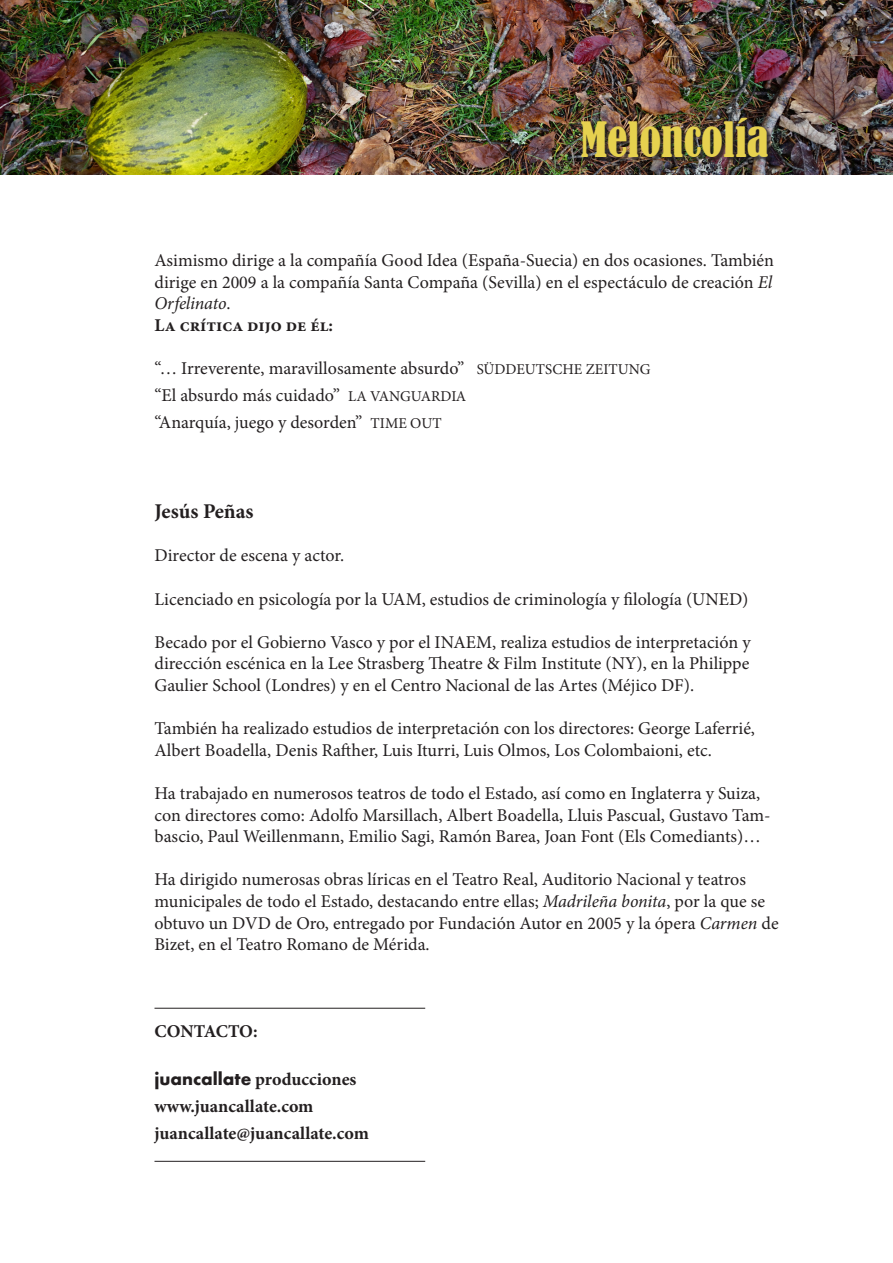
<style>
.page{position:relative;width:893px;height:1263px;background:#fff}
.page>*{position:absolute;margin:0;border:0;box-sizing:border-box;transform-origin:0 0}
.t1{font:condensed 45.75px "Bernard";color:#e6d14f}
.t2{font:700 21px "Minion Pro";letter-spacing:-.005em;color:#231f20}
.t3{font:18px/21.6px "Minion Pro";color:#231f20}
.t4{font:700 18px "Minion Pro";color:#231f20}
.s1{font-style:italic}
.s2{font-size:15px}
.s3{font-family:"Futura";font-size:16.5px}
</style>
<div class="page">
<img style="left:0;top:0;width:893px;height:174px">
<hr style="left:154px;top:1008px;width:271px;height:1px;background:#231f20">
<hr style="left:154px;top:1161px;width:271px;height:1px;background:#231f20">
<div style="left:582px;top:119px;width:191px;height:43px;background:#231f20;opacity:.75"></div>
<p class="t1" style="left:580px;top:113px;width:190px">Meloncolía</p>
<p class="t3" style="left:154px;top:250px;width:621px;text-align:justify">Asimismo dirige a la compañía Good Idea (España-Suecia) en dos ocasiones. También dirige en 2009 a la compañía Santa Compaña (Sevilla) en el espectáculo de creación <span class="s1">El Orfelinato</span>.</p>
<p class="t4" style="left:154px;top:312px;width:180px">La crítica dijo de él:</p>
<p class="t3" style="left:154px;top:358px;width:498px">“… Irreverente, maravillosamente absurdo” <span class="s2">SÜDDEUTSCHE ZEITUNG</span></p>
<p class="t3" style="left:154px;top:385px;width:313px">“El absurdo más cuidado” <span class="s2">LA VANGUARDIA</span></p>
<p class="t3" style="left:154px;top:412px;width:289px">“Anarquía, juego y desorden” <span class="s2">TIME OUT</span></p>
<p class="t2" style="left:154px;top:497px;width:101px">Jesús Peñas</p>
<p class="t3" style="left:154px;top:545px;width:191px">Director de escena y actor.</p>
<p class="t3" style="left:154px;top:588px;width:595px">Licenciado en psicología por la UAM, estudios de criminología y filología (UNED)</p>
<p class="t3" style="left:154px;top:631px;width:598px;text-align:justify">Becado por el Gobierno Vasco y por el INAEM, realiza estudios de interpretación y dirección escénica en la Lee Strasberg Theatre &amp; Film Institute (NY), en la Philippe Gaulier School (Londres) y en el Centro Nacional de las Artes (Méjico DF).</p>
<p class="t3" style="left:154px;top:718px;width:602px">También ha realizado estudios de interpretación con los directores: George Laferrié,<br>Albert Boadella, Denis Rafther, Luis Iturri, Luis Olmos, Los Colombaioni, etc.</p>
<p class="t3" style="left:154px;top:782px;width:618px">Ha trabajado en numerosos teatros de todo el Estado, así como en Inglaterra y Suiza, con directores como: Adolfo Marsillach, Albert Boadella, Lluis Pascual, Gustavo Tam&shy;bascio, Paul Weillenmann, Emilio Sagi, Ramón Barea, Joan Font (Els Comediants)…</p>
<p class="t3" style="left:154px;top:869px;width:626px">Ha dirigido numerosas obras líricas en el Teatro Real, Auditorio Nacional y teatros municipales de todo el Estado, destacando entre ellas; <span class="s1">Madrileña bonita</span>, por la que se obtuvo un DVD de Oro, entregado por Fundación Autor en 2005 y la ópera <span class="s1">Carmen</span> de Bizet, en el Teatro Romano de Mérida.</p>
<p class="t4" style="left:154px;top:1018px;width:105px">CONTACTO:</p>
<p class="t4" style="left:154px;top:1067px;width:203px"><span class="s3">juancallate</span> producciones</p>
<p class="t4" style="left:154px;top:1094px;width:160px">www.juancallate.com</p>
<p class="t4" style="left:154px;top:1121px;width:216px">juancallate@juancallate.com</p>
</div>
